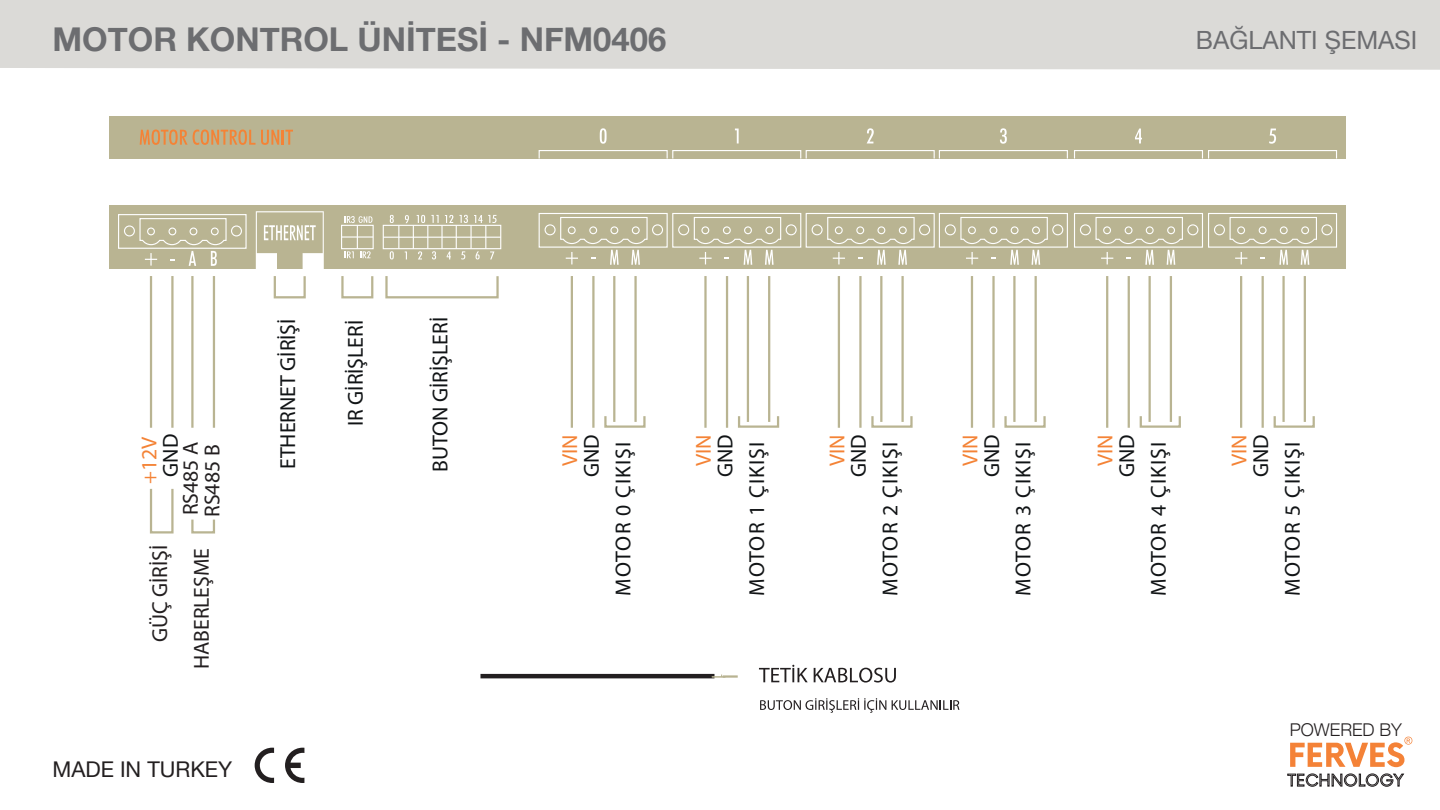
<style>
.page{position:relative;width:1440px;height:810px;background:#fff}
.page>*{position:absolute;margin:0;border:0;box-sizing:border-box;transform-origin:0 0}
.t1{font:700 32.85px "Helvetica Neue";color:#6c6d70}
.t2{font:25.12px "Helvetica Neue";color:#6c6d70}
.t3{font:21.75px "Franklin Gothic";letter-spacing:.05em;color:#111416}
.t4{font:21.75px "Franklin Gothic";color:#111416}
.t5{font:21.75px/21.5px "Franklin Gothic";color:#231f20}
.t6{font:21.75px/21.5px "Franklin Gothic";color:#f48336;text-align:center}
.t7{font:21.75px "Franklin Gothic";letter-spacing:.02em;color:#111416}
.t8{font:21.67px "Helvetica Neue";color:#231f20}
.t9{font:300 17.62px "Helvetica Neue";color:#231f20}
.s1{color:#111416}
</style>
<div class="page">
<div style="left:0;top:0;width:1440px;height:70px;background:#dbdad7"></div>
<svg style="left:255px;top:748px;width:19px;height:35px"></svg>
<svg style="left:285px;top:748px;width:19px;height:35px"></svg>
<hr style="left:613px;top:276px;width:2px;height:146px;background:#b9b492">
<hr style="left:634px;top:276px;width:3px;height:146px;background:#b9b492">
<div style="left:604px;top:415px;width:42px;height:13px;border:2px solid #b9b492"></div>
<div style="left:109px;top:206px;width:1236px;height:63px;background:#b9b492"></div>
<svg style="left:256px;top:211px;width:68px;height:58px"></svg>
<div style="left:109px;top:116px;width:1237px;height:42px;background:#b9b492"></div>
<svg style="left:140px;top:130px;width:153px;height:15px"></svg>
<div style="left:118px;top:214px;width:129px;height:35px;border:1px solid #fff"></div>
<div style="left:231px;top:225px;width:11px;height:11px;border:1px solid #fff;border-radius:50%"></div>
<div style="left:124px;top:225px;width:11px;height:11px;border:1px solid #fff;border-radius:50%"></div>
<svg style="left:139px;top:218px;width:88px;height:48px"></svg>
<hr style="left:383px;top:237px;width:118px;height:1px;background:#fff">
<div style="left:383px;top:225px;width:118px;height:24px;border:1px solid #fff"></div>
<hr style="left:441px;top:225px;width:2px;height:24px;background:#fff">
<hr style="left:470px;top:225px;width:2px;height:24px;background:#fff">
<svg style="left:445px;top:215px;width:23px;height:44px"></svg>
<svg style="left:474px;top:215px;width:23px;height:44px"></svg>
<svg style="left:390px;top:215px;width:9px;height:44px"></svg>
<svg style="left:405px;top:215px;width:34px;height:44px"></svg>
<hr style="left:342px;top:236px;width:31px;height:2px;background:#fff">
<div style="left:341px;top:225px;width:33px;height:24px;border:1px solid #fff"></div>
<svg style="left:344px;top:216px;width:28px;height:42px"></svg>
<div style="left:539px;top:150px;width:129px;height:9px;border:1px solid #fff"></div>
<svg style="left:600px;top:128px;width:7px;height:16px"></svg>
<div style="left:539px;top:213px;width:129px;height:35px;border:1px solid #fff"></div>
<div style="left:652px;top:224px;width:11px;height:11px;border:1px solid #fff;border-radius:50%"></div>
<div style="left:545px;top:224px;width:11px;height:11px;border:1px solid #fff;border-radius:50%"></div>
<svg style="left:560px;top:217px;width:88px;height:48px"></svg>
<div style="left:672px;top:150px;width:129px;height:9px;border:1px solid #fff"></div>
<svg style="left:735px;top:129px;width:4px;height:14px"></svg>
<div style="left:672px;top:213px;width:129px;height:35px;border:1px solid #fff"></div>
<div style="left:786px;top:224px;width:11px;height:11px;border:1px solid #fff;border-radius:50%"></div>
<div style="left:678px;top:224px;width:11px;height:11px;border:1px solid #fff;border-radius:50%"></div>
<svg style="left:693px;top:217px;width:89px;height:48px"></svg>
<div style="left:806px;top:150px;width:129px;height:9px;border:1px solid #fff"></div>
<svg style="left:867px;top:128px;width:7px;height:15px"></svg>
<div style="left:806px;top:213px;width:129px;height:35px;border:1px solid #fff"></div>
<div style="left:919px;top:224px;width:11px;height:11px;border:1px solid #fff;border-radius:50%"></div>
<div style="left:812px;top:224px;width:11px;height:11px;border:1px solid #fff;border-radius:50%"></div>
<svg style="left:827px;top:217px;width:88px;height:48px"></svg>
<div style="left:939px;top:150px;width:129px;height:9px;border:1px solid #fff"></div>
<svg style="left:1000px;top:128px;width:7px;height:16px"></svg>
<div style="left:939px;top:213px;width:129px;height:35px;border:1px solid #fff"></div>
<div style="left:1052px;top:224px;width:11px;height:11px;border:1px solid #fff;border-radius:50%"></div>
<div style="left:945px;top:224px;width:11px;height:11px;border:1px solid #fff;border-radius:50%"></div>
<svg style="left:960px;top:217px;width:88px;height:48px"></svg>
<div style="left:1074px;top:150px;width:129px;height:9px;border:1px solid #fff"></div>
<svg style="left:1135px;top:129px;width:7px;height:14px"></svg>
<div style="left:1074px;top:213px;width:129px;height:35px;border:1px solid #fff"></div>
<div style="left:1187px;top:224px;width:11px;height:11px;border:1px solid #fff;border-radius:50%"></div>
<div style="left:1080px;top:224px;width:11px;height:11px;border:1px solid #fff;border-radius:50%"></div>
<svg style="left:1095px;top:217px;width:89px;height:48px"></svg>
<div style="left:1208px;top:150px;width:129px;height:9px;border:1px solid #fff"></div>
<svg style="left:1269px;top:129px;width:7px;height:15px"></svg>
<div style="left:1208px;top:213px;width:129px;height:35px;border:1px solid #fff"></div>
<div style="left:1321px;top:224px;width:11px;height:11px;border:1px solid #fff;border-radius:50%"></div>
<div style="left:1214px;top:224px;width:11px;height:11px;border:1px solid #fff;border-radius:50%"></div>
<svg style="left:1229px;top:217px;width:89px;height:48px"></svg>
<hr style="left:213px;top:276px;width:2px;height:152px;background:#b9b492">
<div style="left:385px;top:275px;width:114px;height:23px;border:2px solid #b9b492"></div>
<div style="left:341px;top:275px;width:32px;height:23px;border:2px solid #b9b492"></div>
<div style="left:274px;top:275px;width:32px;height:23px;border:2px solid #b9b492"></div>
<hr style="left:191px;top:276px;width:3px;height:152px;background:#b9b492">
<hr style="left:171px;top:276px;width:3px;height:152px;background:#b9b492">
<hr style="left:150px;top:276px;width:2px;height:152px;background:#b9b492">
<div style="left:191px;top:518px;width:24px;height:16px;border:2px solid #b9b492"></div>
<div style="left:150px;top:488px;width:24px;height:46px;border:2px solid #b9b492"></div>
<hr style="left:592px;top:276px;width:3px;height:152px;background:#b9b492">
<hr style="left:571px;top:276px;width:2px;height:152px;background:#b9b492">
<hr style="left:747px;top:276px;width:2px;height:146px;background:#b9b492">
<hr style="left:768px;top:276px;width:2px;height:146px;background:#b9b492">
<div style="left:738px;top:415px;width:41px;height:13px;border:2px solid #b9b492"></div>
<hr style="left:726px;top:276px;width:2px;height:152px;background:#b9b492">
<hr style="left:704px;top:276px;width:3px;height:152px;background:#b9b492">
<hr style="left:880px;top:276px;width:2px;height:146px;background:#b9b492">
<hr style="left:901px;top:276px;width:3px;height:146px;background:#b9b492">
<div style="left:871px;top:415px;width:42px;height:13px;border:2px solid #b9b492"></div>
<hr style="left:859px;top:276px;width:3px;height:152px;background:#b9b492">
<hr style="left:838px;top:276px;width:2px;height:152px;background:#b9b492">
<hr style="left:1013px;top:276px;width:3px;height:146px;background:#b9b492">
<hr style="left:1035px;top:276px;width:2px;height:146px;background:#b9b492">
<div style="left:1004px;top:415px;width:42px;height:13px;border:2px solid #b9b492"></div>
<hr style="left:992px;top:276px;width:3px;height:152px;background:#b9b492">
<hr style="left:971px;top:276px;width:2px;height:152px;background:#b9b492">
<hr style="left:1149px;top:276px;width:2px;height:146px;background:#b9b492">
<hr style="left:1170px;top:276px;width:2px;height:146px;background:#b9b492">
<div style="left:1140px;top:415px;width:41px;height:13px;border:2px solid #b9b492"></div>
<hr style="left:1128px;top:276px;width:2px;height:152px;background:#b9b492">
<hr style="left:1106px;top:276px;width:2px;height:152px;background:#b9b492">
<hr style="left:1282px;top:276px;width:3px;height:146px;background:#b9b492">
<hr style="left:1304px;top:276px;width:2px;height:146px;background:#b9b492">
<div style="left:1274px;top:415px;width:41px;height:13px;border:2px solid #b9b492"></div>
<hr style="left:1262px;top:276px;width:2px;height:152px;background:#b9b492">
<hr style="left:1240px;top:276px;width:2px;height:152px;background:#b9b492">
<svg style="left:1290px;top:737px;width:122px;height:30px"></svg>
<svg style="left:1287px;top:774px;width:117px;height:13px"></svg>
<hr style="left:480px;top:674px;width:234px;height:4px;background:#231f20">
<svg style="left:712px;top:675px;width:25px;height:3px"></svg>
<svg style="left:759px;top:665px;width:49px;height:17px"></svg>
<svg style="left:814px;top:668px;width:82px;height:15px"></svg>
<svg style="left:760px;top:698px;width:126px;height:15px"></svg>
<svg style="left:892px;top:700px;width:68px;height:10px"></svg>
<p class="t1" style="left:52px;top:13px;width:615px">MOTOR KONTROL ÜNİTESİ - NFM0406</p>
<p class="t2" style="left:1196px;top:22px;width:223px">BAĞLANTI ŞEMASI</p>
<p class="t6" style="left:138px;top:484px;width:52px;rotate:-90deg">+12V<br><span class="s1">GND</span></p>
<p class="t5" style="left:180px;top:517px;width:77px;rotate:-90deg">RS485 A<br>RS485 B</p>
<p class="t5" style="left:149px;top:642px;width:99px;rotate:-90deg">GÜÇ GİRİŞİ</p>
<p class="t5" style="left:190px;top:669px;width:123px;rotate:-90deg">HABERLEŞME</p>
<p class="t8" style="left:52px;top:754px;width:181px">MADE IN TURKEY</p>
<p class="t4" style="left:274px;top:469px;width:152px;rotate:-90deg">ETHERNET GİRİŞİ</p>
<p class="t4" style="left:342px;top:426px;width:108px;rotate:-90deg">IR GİRİŞLERİ</p>
<p class="t4" style="left:427px;top:472px;width:156px;rotate:-90deg">BUTON GİRİŞLERİ</p>
<p class="t7" style="left:578px;top:477px;width:44px;rotate:-90deg">GND</p>
<p class="t6" style="left:559px;top:466px;width:33px;rotate:-90deg">VIN</p>
<p class="t3" style="left:610px;top:596px;width:155px;rotate:-90deg">MOTOR 0 ÇIKIŞI</p>
<p class="t7" style="left:712px;top:477px;width:44px;rotate:-90deg">GND</p>
<p class="t7" style="left:1247px;top:477px;width:44px;rotate:-90deg">GND</p>
<p class="t7" style="left:845px;top:477px;width:44px;rotate:-90deg">GND</p>
<p class="t7" style="left:978px;top:477px;width:44px;rotate:-90deg">GND</p>
<p class="t7" style="left:1114px;top:477px;width:44px;rotate:-90deg">GND</p>
<p class="t6" style="left:693px;top:466px;width:33px;rotate:-90deg">VIN</p>
<p class="t3" style="left:877px;top:596px;width:155px;rotate:-90deg">MOTOR 2 ÇIKIŞI</p>
<p class="t6" style="left:1228px;top:466px;width:33px;rotate:-90deg">VIN</p>
<p class="t6" style="left:826px;top:466px;width:33px;rotate:-90deg">VIN</p>
<p class="t3" style="left:1010px;top:596px;width:155px;rotate:-90deg">MOTOR 3 ÇIKIŞI</p>
<p class="t6" style="left:959px;top:466px;width:33px;rotate:-90deg">VIN</p>
<p class="t3" style="left:1145px;top:596px;width:155px;rotate:-90deg">MOTOR 4 ÇIKIŞI</p>
<p class="t6" style="left:1094px;top:466px;width:33px;rotate:-90deg">VIN</p>
<p class="t3" style="left:1279px;top:596px;width:155px;rotate:-90deg">MOTOR 5 ÇIKIŞI</p>
<p class="t3" style="left:743px;top:596px;width:155px;rotate:-90deg">MOTOR 1 ÇIKIŞI</p>
<p class="t9" style="left:1290px;top:715px;width:114px">POWERED BY</p>
</div>
